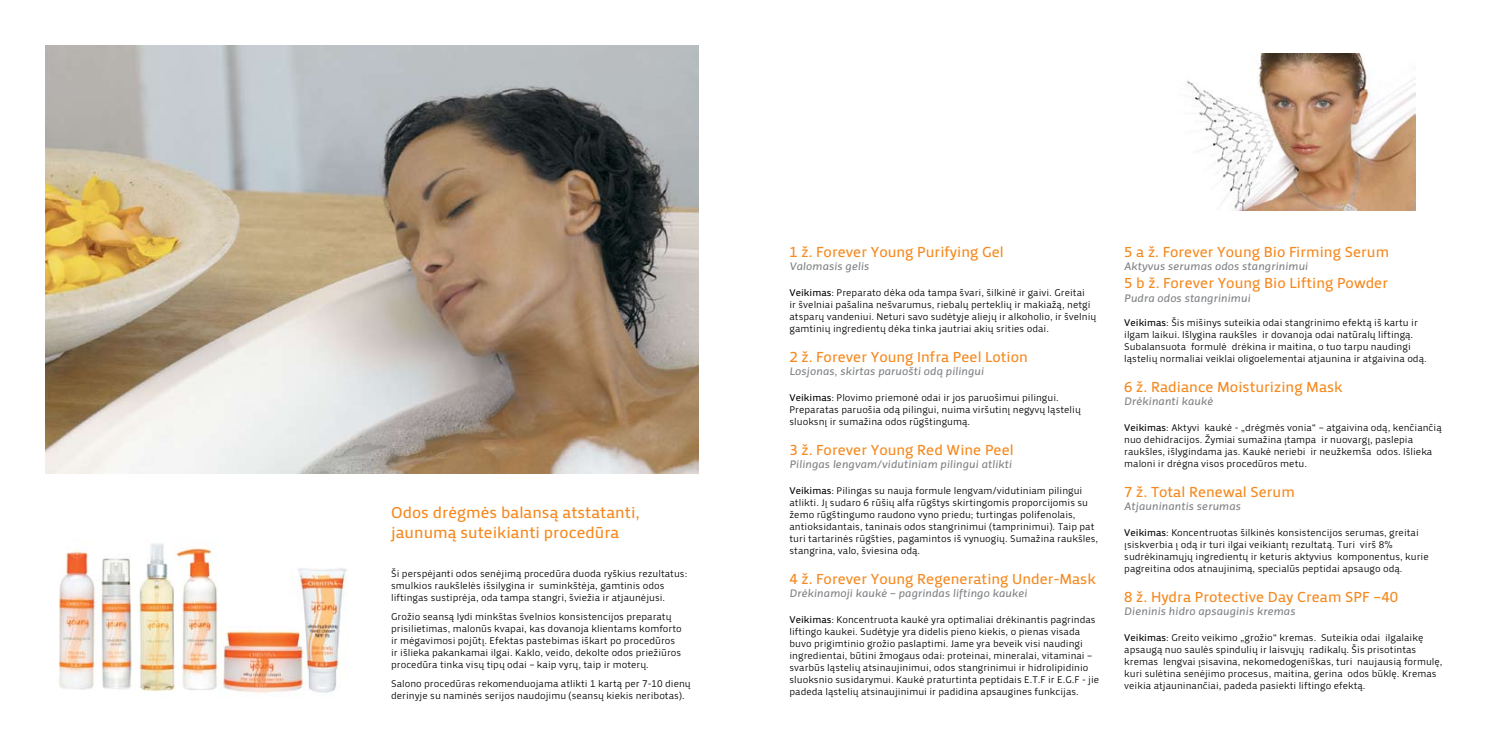
<style>
.page{position:relative;width:1489px;height:745px;background:#fff}
.page>*{position:absolute;margin:0;border:0;box-sizing:border-box;transform-origin:0 0}
.t1{font:16.25px/19.5px "Priva Two Pro";color:#f6891f}
.t2{font:15px "Priva Two Pro";color:#f6891f}
.t3{font:11.25px "Priva Two Italic Pro";color:#808285}
.t4{font:10px/12px "Priva One Pro";color:#000}
.s1{font-family:"Priva Two Pro"}
</style>
<div class="page">
<img style="left:58px;top:543px;width:289px;height:150px">
<img style="left:46px;top:46px;width:652px;height:427px">
<img style="left:1186px;top:53px;width:229px;height:157px">
<h1 class="t1" style="left:391px;top:503px;width:250px">Odos drėgmės balansą atstatanti, jaunumą suteikianti procedūra</h1>
<p class="t4" style="left:391px;top:566px;width:298px">Ši perspėjanti odos senėjimą procedūra duoda ryškius rezultatus: smulkios raukšlelės išsilygina ir suminkštėja, gamtinis odos liftingas sustiprėja, oda tampa stangri, šviežia ir atjaunėjusi.</p>
<p class="t4" style="left:391px;top:610px;width:292px">Grožio seansą lydi minkštas švelnios konsistencijos preparatų prisilietimas, malonūs kvapai, kas dovanoja klientams komforto ir mėgavimosi pojūtį. Efektas pastebimas iškart po procedūros ir išlieka pakankamai ilgai. Kaklo, veido, dekolte odos priežiūros procedūra tinka visų tipų odai – kaip vyrų, taip ir moterų.</p>
<p class="t4" style="left:391px;top:677px;width:301px">Salono procedūras rekomenduojama atlikti 1 kartą per 7-10 dienų derinyje su naminės serijos naudojimu (seansų kiekis neribotas).</p>
<h2 class="t2" style="left:789px;top:242px;width:216px">1 ž. Forever Young Purifying Gel</h2>
<p class="t3" style="left:789px;top:259px;width:81px">Valomasis gelis</p>
<p class="t4" style="left:789px;top:286px;width:308px"><span class="s1">Veikimas</span>: Preparato dėka oda tampa švari, šilkinė ir gaivi. Greitai<br>ir švelniai pašalina nešvarumus, riebalų perteklių ir makiažą, netgi atsparų vandeniui. Neturi savo sudėtyje aliejų ir alkoholio, ir švelnių gamtinių ingredientų dėka tinka jautriai akių srities odai.</p>
<h2 class="t2" style="left:789px;top:347px;width:240px">2 ž. Forever Young Infra Peel Lotion</h2>
<p class="t3" style="left:789px;top:364px;width:196px">Losjonas, skirtas paruošti odą pilingui</p>
<p class="t4" style="left:789px;top:391px;width:293px"><span class="s1">Veikimas</span>: Plovimo priemonė odai ir jos paruošimui pilingui.<br>Preparatas paruošia odą pilingui, nuima viršutinį negyvų ląstelių sluoksnį ir sumažina odos rūgštingumą.</p>
<h2 class="t2" style="left:789px;top:440px;width:226px">3 ž. Forever Young Red Wine Peel</h2>
<p class="t3" style="left:789px;top:457px;width:224px">Pilingas lengvam/vidutiniam pilingui atlikti</p>
<p class="t4" style="left:789px;top:484px;width:310px"><span class="s1">Veikimas</span>: Pilingas su nauja formule lengvam/vidutiniam pilingui atlikti. Jį sudaro 6 rūšių alfa rūgštys skirtingomis proporcijomis su žemo rūgštingumo raudono vyno priedu; turtingas polifenolais, antioksidantais, taninais odos stangrinimui (tamprinimui). Taip pat turi tartarinės rūgšties, pagamintos iš vynuogių. Sumažina raukšles, stangrina, valo, šviesina odą.</p>
<h2 class="t2" style="left:789px;top:569px;width:308px">4 ž. Forever Young Regenerating Under-Mask</h2>
<p class="t3" style="left:789px;top:586px;width:239px">Drėkinamoji kaukė – pagrindas liftingo kaukei</p>
<p class="t4" style="left:789px;top:613px;width:311px"><span class="s1">Veikimas</span>: Koncentruota kaukė yra optimaliai drėkinantis pagrindas liftingo kaukei. Sudėtyje yra didelis pieno kiekis, o pienas visada buvo prigimtinio grožio paslaptimi. Jame yra beveik visi naudingi ingredientai, būtini žmogaus odai: proteinai, mineralai, vitaminai – svarbūs ląstelių atsinaujinimui, odos stangrinimui ir hidrolipidinio sluoksnio susidarymui. Kaukė praturtinta peptidais E.T.F ir E.G.F - jie padeda ląstelių atsinaujinimui ir padidina apsaugines funkcijas.</p>
<h2 class="t2" style="left:1124px;top:242px;width:266px">5 a ž. Forever Young Bio Firming Serum</h2>
<p class="t3" style="left:1124px;top:259px;width:185px">Aktyvus serumas odos stangrinimui</p>
<h2 class="t2" style="left:1124px;top:273px;width:265px">5 b ž. Forever Young Bio Lifting Powder</h2>
<p class="t3" style="left:1124px;top:290px;width:128px">Pudra odos stangrinimui</p>
<p class="t4" style="left:1124px;top:316px;width:304px"><span class="s1">Veikimas</span>: Šis mišinys suteikia odai stangrinimo efektą iš kartu ir ilgam laikui. Išlygina raukšles ir dovanoja odai natūralų liftingą.<br>Subalansuota formulė drėkina ir maitina, o tuo tarpu naudingi ląstelių normaliai veiklai oligoelementai atjaunina ir atgaivina odą.</p>
<h2 class="t2" style="left:1124px;top:377px;width:220px">6 ž. Radiance Moisturizing Mask</h2>
<p class="t3" style="left:1124px;top:394px;width:90px">Drėkinanti kaukė</p>
<p class="t4" style="left:1124px;top:421px;width:319px"><span class="s1">Veikimas</span>: Aktyvi kaukė - „drėgmės vonia“ – atgaivina odą, kenčiančią nuo dehidracijos. Žymiai sumažina įtampa ir nuovargį, paslepia raukšles, išlygindama jas. Kaukė neriebi ir neužkemša odos. Išlieka maloni ir drėgna visos procedūros metu.</p>
<h2 class="t2" style="left:1124px;top:482px;width:172px">7 ž. Total Renewal Serum</h2>
<p class="t3" style="left:1124px;top:499px;width:118px">Atjauninantis serumas</p>
<p class="t4" style="left:1124px;top:526px;width:306px"><span class="s1">Veikimas</span>: Koncentruotas šilkinės konsistencijos serumas, greitai įsiskverbia į odą ir turi ilgai veikiantį rezultatą. Turi virš 8% sudrėkinamųjų ingredientų ir keturis aktyvius komponentus, kurie pagreitina odos atnaujinimą, specialūs peptidai apsaugo odą.</p>
<h2 class="t2" style="left:1124px;top:587px;width:275px">8 ž. Hydra Protective Day Cream SPF –40</h2>
<p class="t3" style="left:1124px;top:604px;width:173px">Dieninis hidro apsauginis kremas</p>
<p class="t4" style="left:1124px;top:631px;width:320px"><span class="s1">Veikimas</span>: Greito veikimo „grožio“ kremas. Suteikia odai ilgalaikę apsaugą nuo saulės spindulių ir laisvųjų radikalų. Šis prisotintas kremas lengvai įsisavina, nekomedogeniškas, turi naujausią formulę, kuri sulėtina senėjimo procesus, maitina, gerina odos būklę. Kremas veikia atjauninančiai, padeda pasiekti liftingo efektą.</p>
</div>
